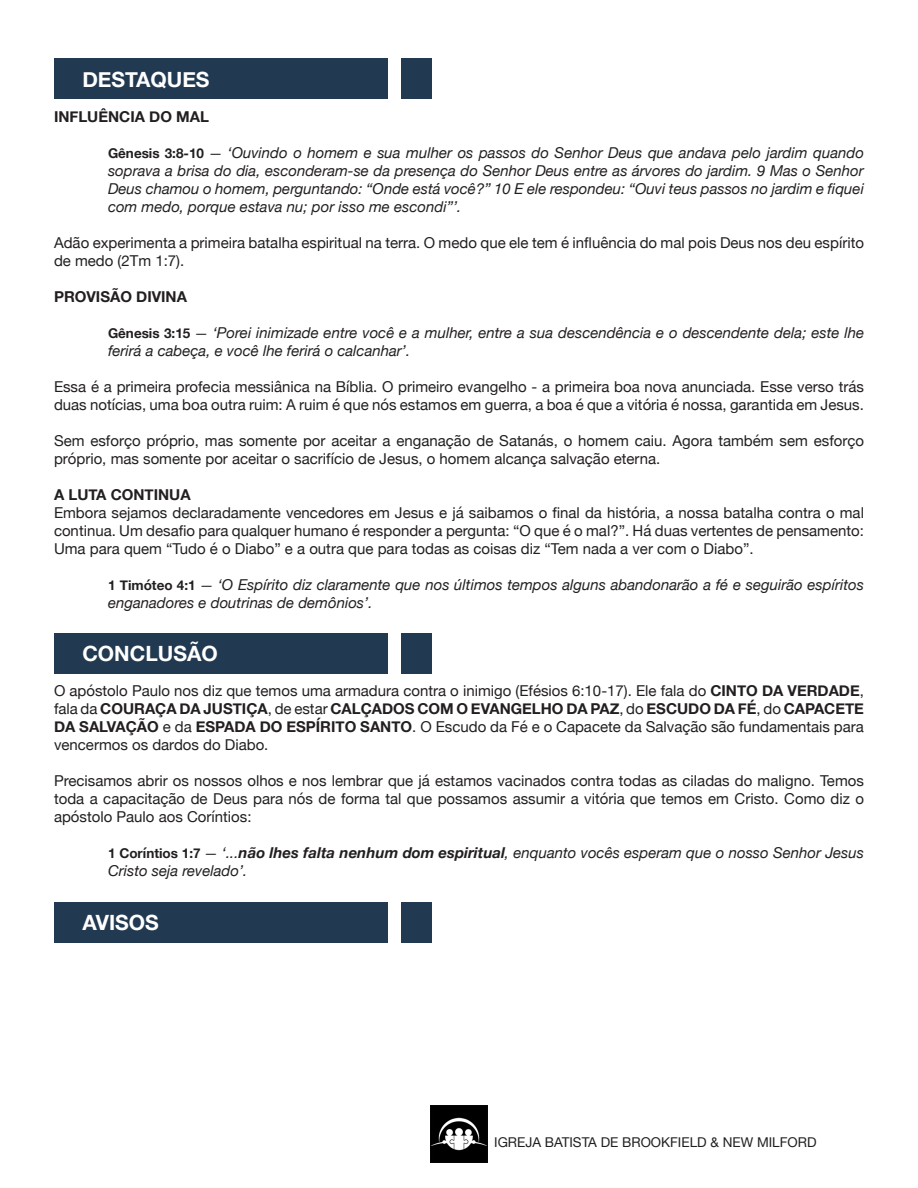
<style>
.page{position:relative;width:918px;height:1188px;background:#fff}
.page>*{position:absolute;margin:0;border:0;box-sizing:border-box;transform-origin:0 0}
.t1{font:700 21px "Helvetica Neue";color:#fff}
.t2{font:15px/18px "Helvetica Neue";color:#231f20}
.Bible_Reading{font:italic 15px/18px "Helvetica Neue";color:#231f20}
.t3{font:700 15px "Helvetica Neue";color:#231f20}
.t4{font:13.5px "Helvetica Neue";color:#231f20}
.s1{font-weight:700;font-style:normal;font-size:13.5px}
.s2{font-size:13.5px}
.s3{font-weight:700}
</style>
<div class="page">
<img style="left:431px;top:1106px;width:56px;height:56px">
<div style="left:54px;top:633px;width:378px;height:41px;background:#213951"></div>
<div style="left:388px;top:629px;width:12px;height:49px;background:#fff"></div>
<div style="left:54px;top:902px;width:378px;height:40px;background:#213951"></div>
<div style="left:388px;top:897px;width:12px;height:50px;background:#fff"></div>
<div style="left:54px;top:59px;width:378px;height:40px;background:#213951"></div>
<div style="left:388px;top:54px;width:12px;height:50px;background:#fff"></div>
<p class="t1" style="left:82px;top:63px;width:129px">DESTAQUES</p>
<p class="t3" style="left:54px;top:104px;width:156px">INFLUÊNCIA DO MAL</p>
<p class="Bible_Reading" style="left:108px;top:144px;width:758px;text-align:justify"><span class="s1">Gênesis 3:8-10</span> <span class="s2">—</span> ‘Ouvindo o homem e sua mulher os passos do Senhor Deus que andava pelo jardim quando soprava a brisa do dia, esconderam-se da presença do Senhor Deus entre as árvores do jardim. 9 Mas o Senhor Deus chamou o homem, perguntando: “Onde está você?” 10 E ele respondeu: “Ouvi teus passos no jardim e fiquei com medo, porque estava nu; por isso me escondi”’.</p>
<p class="t2" style="left:54px;top:234px;width:812px">Adão experimenta a primeira batalha espiritual na terra. O medo que ele tem é influência do mal pois Deus nos deu espírito de medo (2Tm 1:7).</p>
<p class="t3" style="left:54px;top:284px;width:135px">PROVISÃO DIVINA</p>
<p class="Bible_Reading" style="left:108px;top:324px;width:758px"><span class="s1">Gênesis 3:15</span> <span class="s2">—</span> ‘Porei inimizade entre você e a mulher, entre a sua descendência e o descendente dela; este lhe ferirá a cabeça, e você lhe ferirá o calcanhar’.</p>
<p class="t2" style="left:54px;top:378px;width:811px">Essa é a primeira profecia messiânica na Bíblia. O primeiro evangelho - a primeira boa nova anunciada. Esse verso trás duas notícias, uma boa outra ruim: A ruim é que nós estamos em guerra, a boa é que a vitória é nossa, garantida em Jesus.</p>
<p class="t2" style="left:54px;top:432px;width:812px">Sem esforço próprio, mas somente por aceitar a enganação de Satanás, o homem caiu. Agora também sem esforço próprio, mas somente por aceitar o sacrifício de Jesus, o homem alcança salvação eterna.</p>
<p class="t3" style="left:54px;top:482px;width:138px">A LUTA CONTINUA</p>
<p class="t2" style="left:54px;top:504px;width:812px;text-align:justify">Embora sejamos declaradamente vencedores em Jesus e já saibamos o final da história, a nossa batalha contra o mal continua. Um desafio para qualquer humano é responder a pergunta: “O que é o mal?”. Há duas vertentes de pensamento:<br>Uma para quem “Tudo é o Diabo” e a outra que para todas as coisas diz “Tem nada a ver com o Diabo”.</p>
<p class="Bible_Reading" style="left:108px;top:576px;width:757px"><span class="s1">1 Timóteo 4:1</span> <span class="s2">—</span> ‘O Espírito diz claramente que nos últimos tempos alguns abandonarão a fé e seguirão espíritos enganadores e doutrinas de demônios’.</p>
<p class="t1" style="left:82px;top:637px;width:137px">CONCLUSÃO</p>
<p class="t2" style="left:54px;top:683px;width:812px;text-align:justify">O apóstolo Paulo nos diz que temos uma armadura contra o inimigo (Efésios 6:10-17). Ele fala do <span class="s3">CINTO DA VERDADE</span>, fala da <span class="s3">COURAÇA DA JUSTIÇA</span>, de estar <span class="s3">CALÇADOS COM O EVANGELHO DA PAZ</span>, do <span class="s3">ESCUDO DA FÉ</span>, do <span class="s3">CAPACETE DA SALVAÇÃO</span> e da <span class="s3">ESPADA DO ESPÍRITO SANTO</span>. O Escudo da Fé e o Capacete da Salvação são fundamentais para vencermos os dardos do Diabo.</p>
<p class="t2" style="left:54px;top:773px;width:812px;text-align:justify">Precisamos abrir os nossos olhos e nos lembrar que já estamos vacinados contra todas as ciladas do maligno. Temos toda a capacitação de Deus para nós de forma tal que possamos assumir a vitória que temos em Cristo. Como diz o apóstolo Paulo aos Coríntios:</p>
<p class="Bible_Reading" style="left:108px;top:845px;width:758px"><span class="s1">1 Coríntios 1:7</span> <span class="s2">—</span> ‘...<span class="s3">não lhes falta nenhum dom espiritual</span>, enquanto vocês esperam que o nosso Senhor Jesus<br>Cristo seja revelado’.</p>
<p class="t1" style="left:82px;top:906px;width:78px">AVISOS</p>
<p class="t4" style="left:494px;top:1132px;width:324px">IGREJA BATISTA DE BROOKFIELD &amp; NEW MILFORD</p>
</div>
